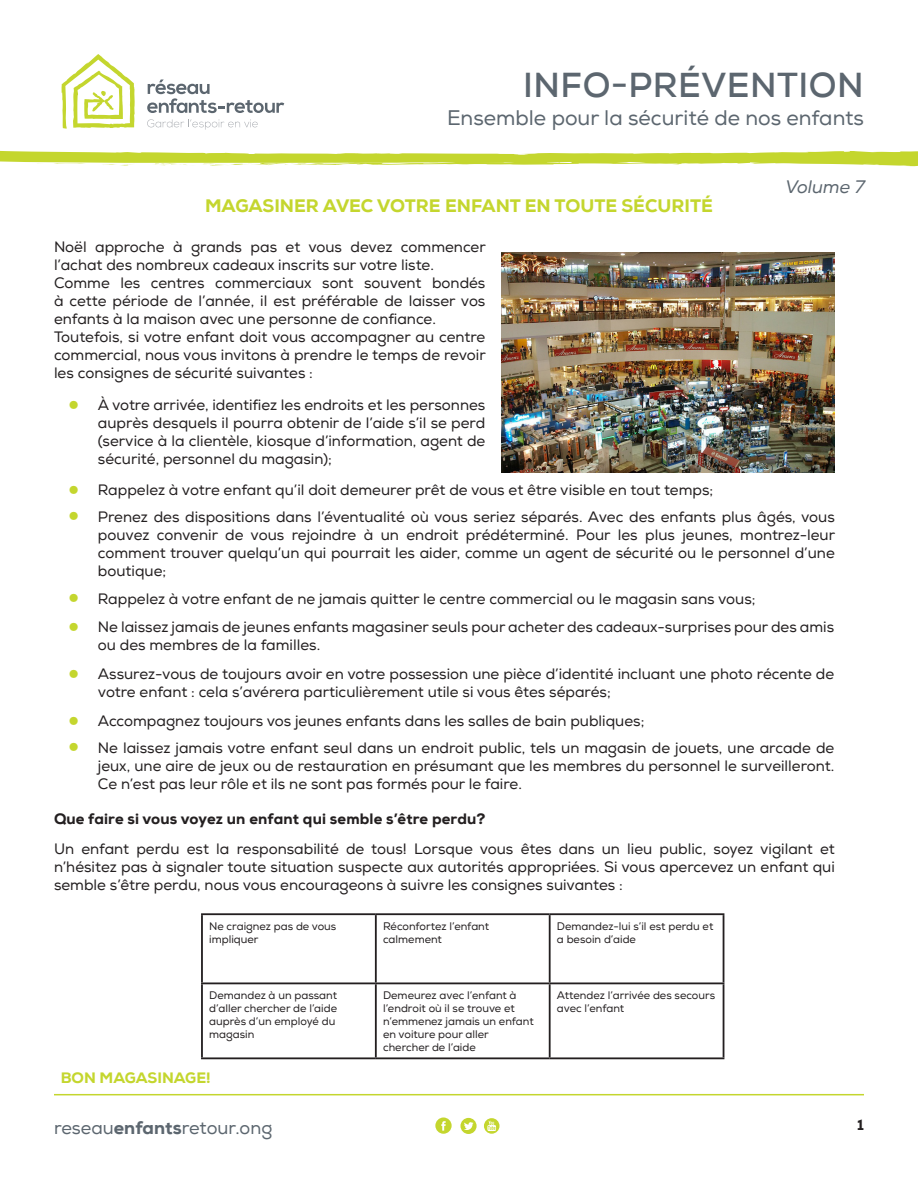
<style>
.page{position:relative;width:918px;height:1188px;background:#fff}
.page>*{position:absolute;margin:0;border:0;box-sizing:border-box;transform-origin:0 0}
.t1{font:700 34.5px "Nexa";letter-spacing:.015em;color:#5c666f}
.t2{font:22.5px "Trade Gothic LT Std";color:#c4d62e}
.t3{font:21px "Nexa";color:#5c666f}
.t4{font:800 18px "Nexa";color:#c4d62e}
.t5{font:18px "Nexa";color:#5c666f}
.t6{font:italic 18px "Nexa";color:#5c666f}
.t7{font:15px/18px "Nexa";color:#231f20;text-align:justify}
.t8{font:800 15px "Nexa";letter-spacing:.01em;color:#231f20}
.t9{font:800 15px "Nexa";color:#c4d62e}
.t10{font:10.95px/13px "Nexa";color:#231f20}
.s1{font-weight:800}
</style>
<div class="page">
<svg style="left:147px;top:119px;width:111px;height:11px"></svg>
<svg style="left:62px;top:54px;width:73px;height:74px"></svg>
<svg style="left:147px;top:80px;width:137px;height:33px"></svg>
<hr style="left:54px;top:1094px;width:810px;height:1px;background:#c4d62e">
<svg style="left:484px;top:1118px;width:15px;height:16px"></svg>
<svg style="left:435px;top:1117px;width:17px;height:17px"></svg>
<svg style="left:460px;top:1118px;width:17px;height:16px"></svg>
<svg style="left:0;top:150px;width:918px;height:16px"></svg>
<img style="left:501px;top:252px;width:333px;height:221px">
<hr style="left:201px;top:913px;width:175px;height:2px;background:#231f20">
<hr style="left:201px;top:915px;width:2px;height:67px;background:#231f20">
<hr style="left:376px;top:913px;width:174px;height:2px;background:#231f20">
<hr style="left:375px;top:915px;width:2px;height:67px;background:#231f20">
<hr style="left:550px;top:913px;width:174px;height:2px;background:#231f20">
<hr style="left:549px;top:915px;width:2px;height:67px;background:#231f20">
<hr style="left:723px;top:915px;width:1px;height:67px;background:#231f20">
<hr style="left:201px;top:982px;width:175px;height:2px;background:#231f20">
<hr style="left:201px;top:984px;width:2px;height:73px;background:#231f20">
<hr style="left:376px;top:982px;width:174px;height:2px;background:#231f20">
<hr style="left:375px;top:984px;width:2px;height:73px;background:#231f20">
<hr style="left:550px;top:982px;width:174px;height:2px;background:#231f20">
<hr style="left:549px;top:984px;width:2px;height:73px;background:#231f20">
<hr style="left:723px;top:984px;width:1px;height:73px;background:#231f20">
<hr style="left:201px;top:1057px;width:175px;height:2px;background:#231f20">
<hr style="left:376px;top:1057px;width:174px;height:2px;background:#231f20">
<hr style="left:550px;top:1057px;width:174px;height:2px;background:#231f20">
<h1 class="t1" style="left:523px;top:63px;width:342px">INFO-PRÉVENTION</h1>
<h3 class="t3" style="left:447px;top:105px;width:418px">Ensemble pour la sécurité de nos enfants</h3>
<p class="t4" style="left:205px;top:194px;width:509px">MAGASINER AVEC VOTRE ENFANT EN TOUTE SÉCURITÉ</p>
<p class="t7" style="left:54px;top:238px;width:433px">Noël approche à grands pas et vous devez commencer l’achat des nombreux cadeaux inscrits sur votre liste.</p>
<p class="t7" style="left:54px;top:274px;width:433px">Comme les centres commerciaux sont souvent bondés à cette période de l’année, il est préférable de laisser vos enfants à la maison avec une personne de confiance.</p>
<p class="t7" style="left:54px;top:328px;width:433px">Toutefois, si votre enfant doit vous accompagner au centre commercial, nous vous invitons à prendre le temps de revoir les consignes de sécurité suivantes :</p>
<p class="t2" style="left:68px;top:391px;width:13px">•</p>
<p class="t7" style="left:98px;top:396px;width:389px">À votre arrivée, identifiez les endroits et les personnes auprès desquels il pourra obtenir de l’aide s’il se perd (service à la clientèle, kiosque d’information, agent de sécurité, personnel du magasin);</p>
<p class="t6" style="left:785px;top:175px;width:81px">Volume 7</p>
<p class="t2" style="left:68px;top:476px;width:13px">•</p>
<p class="t2" style="left:68px;top:503px;width:13px">•</p>
<p class="t2" style="left:68px;top:584px;width:13px">•</p>
<p class="t2" style="left:68px;top:613px;width:13px">•</p>
<p class="t2" style="left:68px;top:660px;width:13px">•</p>
<p class="t2" style="left:68px;top:707px;width:13px">•</p>
<p class="t2" style="left:68px;top:734px;width:13px">•</p>
<p class="t7" style="left:98px;top:481px;width:617px">Rappelez à votre enfant qu’il doit demeurer prêt de vous et être visible en tout temps;</p>
<p class="t7" style="left:98px;top:508px;width:739px">Prenez des dispositions dans l’éventualité où vous seriez séparés. Avec des enfants plus âgés, vous pouvez convenir de vous rejoindre à un endroit prédéterminé. Pour les plus jeunes, montrez-leur comment trouver quelqu’un qui pourrait les aider, comme un agent de sécurité ou le personnel d’une boutique;</p>
<p class="t7" style="left:98px;top:590px;width:659px">Rappelez à votre enfant de ne jamais quitter le centre commercial ou le magasin sans vous;</p>
<p class="t7" style="left:98px;top:618px;width:738px">Ne laissez jamais de jeunes enfants magasiner seuls pour acheter des cadeaux-surprises pour des amis ou des membres de la familles.</p>
<p class="t7" style="left:98px;top:665px;width:738px">Assurez-vous de toujours avoir en votre possession une pièce d’identité incluant une photo récente de votre enfant : cela s’avérera particulièrement utile si vous êtes séparés;</p>
<p class="t7" style="left:98px;top:712px;width:548px">Accompagnez toujours vos jeunes enfants dans les salles de bain publiques;</p>
<p class="t7" style="left:98px;top:739px;width:738px">Ne laissez jamais votre enfant seul dans un endroit public, tels un magasin de jouets, une arcade de jeux, une aire de jeux ou de restauration en présumant que les membres du personnel le surveilleront.<br>Ce n’est pas leur rôle et ils ne sont pas formés pour le faire.</p>
<p class="t8" style="left:54px;top:809px;width:433px">Que faire si vous voyez un enfant qui semble s’être perdu?</p>
<p class="t7" style="left:54px;top:840px;width:782px">Un enfant perdu est la responsabilité de tous! Lorsque vous êtes dans un lieu public, soyez vigilant et n’hésitez pas à signaler toute situation suspecte aux autorités appropriées. Si vous apercevez un enfant qui semble s’être perdu, nous vous encourageons à suivre les consignes suivantes :</p>
<p class="t10" style="left:209px;top:919px;width:129px">Ne craignez pas de vous impliquer</p>
<p class="t10" style="left:383px;top:919px;width:108px">Réconfortez l’enfant calmement</p>
<p class="t10" style="left:557px;top:919px;width:158px">Demandez-lui s’il est perdu et a besoin d’aide</p>
<p class="t10" style="left:209px;top:989px;width:129px">Demandez à un passant d’aller chercher de l’aide auprès d’un employé du magasin</p>
<p class="t10" style="left:383px;top:989px;width:152px">Demeurez avec l’enfant à l’endroit où il se trouve et n’emmenez jamais un enfant en voiture pour aller</p>
<p class="t10" style="left:383px;top:1041px;width:94px">chercher de l’aide</p>
<p class="t9" style="left:61px;top:1068px;width:152px">BON MAGASINAGE!</p>
<p class="t10" style="left:557px;top:989px;width:160px">Attendez l’arrivée des secours avec l’enfant</p>
<p class="t5" style="left:54px;top:1117px;width:220px">reseau<span class="s1">enfants</span>retour.ong</p>
<p class="t8" style="left:857px;top:1115px;width:8px">1</p>
</div>
